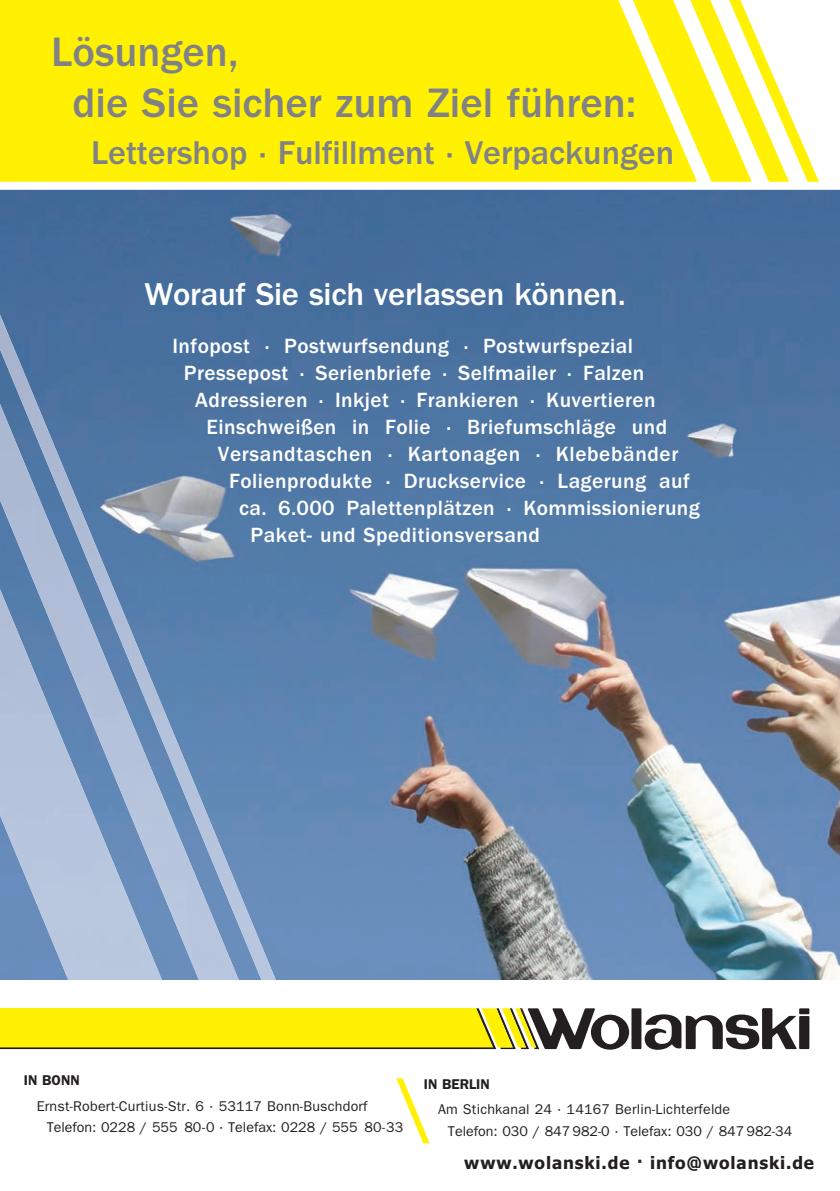
<style>
.page{position:relative;width:840px;height:1191px;background:#fff}
.page>*{position:absolute;margin:0;border:0;box-sizing:border-box;transform-origin:0 0}
.t1{font:500 42.6px/51.2px "Franklin Gothic";color:#808285}
.t2{font:500 34px "Franklin Gothic";color:#808285}
.t3{font:500 32.6px "Franklin Gothic";letter-spacing:-.01em;color:#fff}
.t4{font:500 21.2px "Franklin Gothic";letter-spacing:.02em;color:#fff}
.t5{font:700 17px "Tahoma";letter-spacing:.05em;color:#231f20}
.t6{font:14.2px/21.4px "Franklin Gothic";letter-spacing:.015em;color:#231f20}
.t7{font:600 14.2px "Franklin Gothic";color:#231f20}
</style>
<div class="page">
<img style="left:0;top:190px;width:839px;height:790px">
<div style="left:631px;top:1008px;width:10px;height:41px;background:#231f20"></div>
<div style="left:798px;top:1016px;width:11px;height:33px;background:#231f20"></div>
<div style="left:798px;top:1008px;width:10px;height:6px;background:#231f20"></div>
<svg style="left:644px;top:1008px;width:152px;height:41px"></svg>
<img style="left:0;top:430px;width:35px;height:157px">
<img style="left:35px;top:490px;width:52px;height:99px">
<img style="left:162px;top:734px;width:26px;height:220px">
<img style="left:187px;top:856px;width:52px;height:124px">
<img style="left:0;top:589px;width:162px;height:391px">
<img style="left:0;top:315px;width:34px;height:115px">
<img style="left:33px;top:394px;width:49px;height:153px">
<img style="left:81px;top:511px;width:50px;height:153px">
<img style="left:130px;top:629px;width:49px;height:152px">
<img style="left:178px;top:745px;width:49px;height:153px">
<img style="left:227px;top:862px;width:49px;height:118px">
<svg style="left:0;top:1008px;width:628px;height:41px"></svg>
<svg style="left:396px;top:1078px;width:33px;height:65px"></svg>
<svg style="left:696px;top:0;width:122px;height:182px"></svg>
<div style="left:0;top:0;width:696px;height:182px;background:#fff101"></div>
<h1 class="t1" style="left:73px;top:26px;width:565px;text-indent:-21px">Lösungen,<br>die Sie sicher zum Ziel führen:</h1>
<h2 class="t2" style="left:91px;top:133px;width:584px">Lettershop · Fulfillment · Verpackungen</h2>
<h3 class="t3" style="left:144px;top:276px;width:482px">Worauf Sie sich verlassen können.</h3>
<p class="t4" style="left:172px;top:334px;width:462px">Infopost · Postwurfsendung · Postwurfspezial</p>
<p class="t4" style="left:184px;top:361px;width:462px">Pressepost · Serienbriefe · Selfmailer · Falzen</p>
<p class="t4" style="left:195px;top:388px;width:462px">Adressieren · Inkjet · Frankieren · Kuvertieren</p>
<p class="t4" style="left:206px;top:415px;width:462px">Einschweißen in Folie · Briefumschläge und</p>
<p class="t4" style="left:218px;top:442px;width:462px">Versandtaschen · Kartonagen · Klebebänder</p>
<p class="t4" style="left:229px;top:469px;width:462px">Folienprodukte · Druckservice · Lagerung auf</p>
<p class="t4" style="left:239px;top:496px;width:462px">ca. 6.000 Palettenplätzen · Kommissionierung</p>
<p class="t4" style="left:250px;top:523px;width:291px">Paket- und Speditionsversand</p>
<p class="t7" style="left:24px;top:1072px;width:57px">IN BONN</p>
<p class="t6" style="left:47px;top:1095px;width:358px;text-indent:-10px">Ernst-Robert-Curtius-Str. 6 · 53117 Bonn-Buschdorf<br>Telefon: 0228 / 555 80-0 · Telefax: 0228 / 555 80-33</p>
<p class="t7" style="left:423px;top:1075px;width:68px">IN BERLIN</p>
<p class="t6" style="left:447px;top:1098px;width:345px;text-indent:-10px">Am Stichkanal 24 · 14167 Berlin-Lichterfelde<br>Telefon: 030 / 847982-0 · Telefax: 030 / 847 982-34</p>
<p class="t5" style="left:464px;top:1150px;width:351px">www.wolanski.de · info@wolanski.de</p>
</div>
